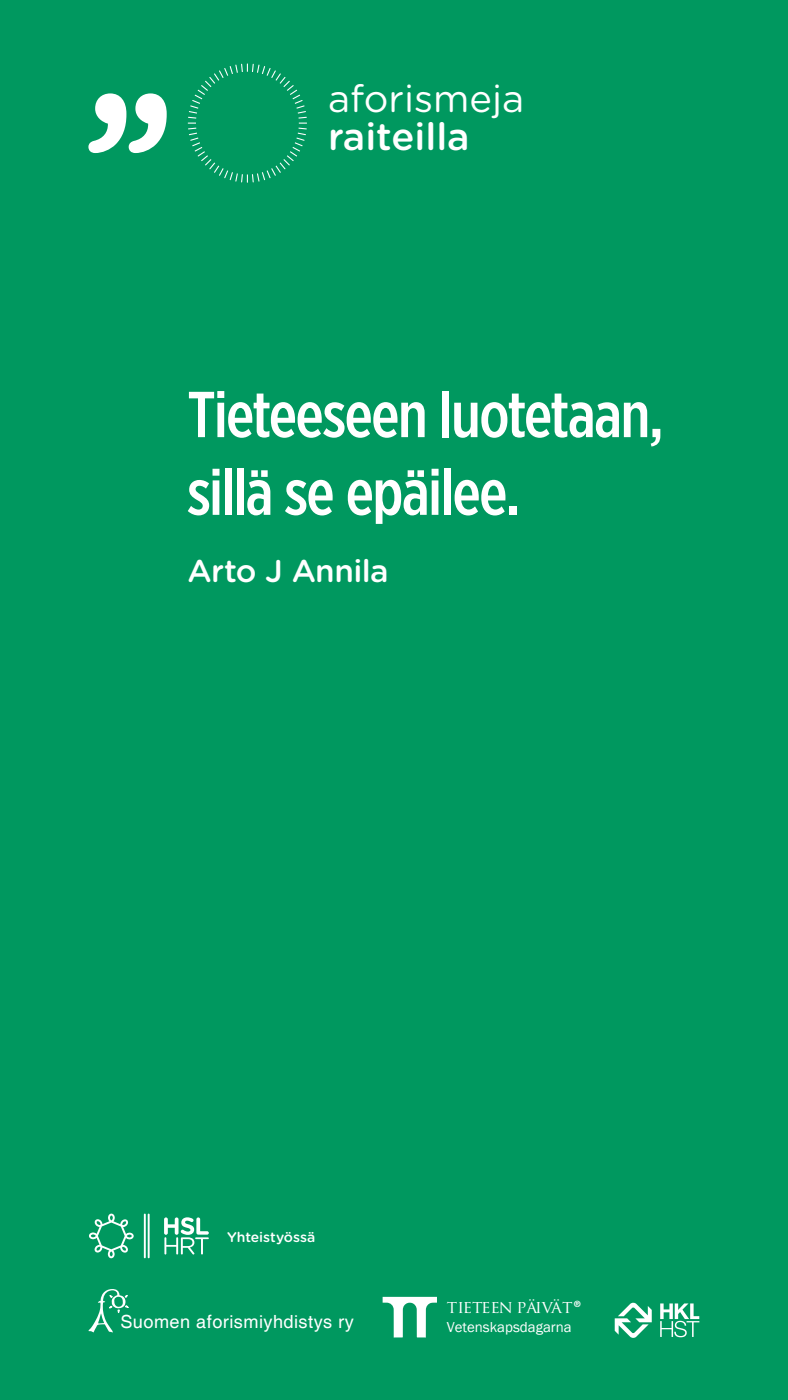
<style>
.page{position:relative;width:788px;height:1400px;background:#00985f}
.page>*{position:absolute;margin:0;border:0;box-sizing:border-box;transform-origin:0 0}
.t1{font:500 64.75px/77.7px "Gotham X Narrow";letter-spacing:-.025em;color:#fff}
.t2{font:38.24px "Gotham Rounded";color:#fff}
.t3{font:500 38.24px "Gotham Rounded";color:#fff}
.t4{font:500 31.5px "Gotham Rounded";letter-spacing:-.02em;color:#fff}
.t5{font:18.2px "Helvetica";letter-spacing:.025em;color:#fff}
.t6{font:17.24px "Trajan Pro";color:#fff}
.t7{font:14.88px "Franklin Gothic";color:#fff}
.t8{font:500 14px "Gotham Rounded";color:#fff}
.t9{font:700 8.92px "Frutiger LT Std";color:#fff}
</style>
<div class="page">
<svg style="left:382px;top:1297px;width:55px;height:41px"></svg>
<svg style="left:164px;top:1217px;width:45px;height:38px"></svg>
<svg style="left:89px;top:1214px;width:45px;height:44px"></svg>
<hr style="left:144px;top:1214px;width:2px;height:44px;background:#fff">
<hr style="left:148px;top:1214px;width:2px;height:44px;background:#fff">
<svg style="left:188px;top:64px;width:119px;height:119px"></svg>
<svg style="left:88px;top:93px;width:79px;height:60px"></svg>
<svg style="left:88px;top:1289px;width:40px;height:44px"></svg>
<svg style="left:614px;top:1302px;width:37px;height:36px"></svg>
<svg style="left:660px;top:1303px;width:39px;height:34px"></svg>
<p class="t2" style="left:328px;top:72px;width:198px">aforismeja</p>
<p class="t3" style="left:328px;top:110px;width:143px">raiteilla</p>
<p class="t1" style="left:187px;top:375px;width:477px">Tieteeseen luotetaan, sillä se epäilee.</p>
<p class="t4" style="left:187px;top:548px;width:203px">Arto J Annila</p>
<p class="t8" style="left:227px;top:1227px;width:90px">Yhteistyössä</p>
<p class="t5" style="left:120px;top:1311px;width:235px">Suomen aforismiyhdistys ry</p>
<p class="t6" style="left:447px;top:1296px;width:127px">TIETEEN PÄIVÄT</p>
<p class="t7" style="left:447px;top:1317px;width:126px">Vetenskapsdagarna</p>
<p class="t9" style="left:573px;top:1298px;width:9px">®</p>
</div>
